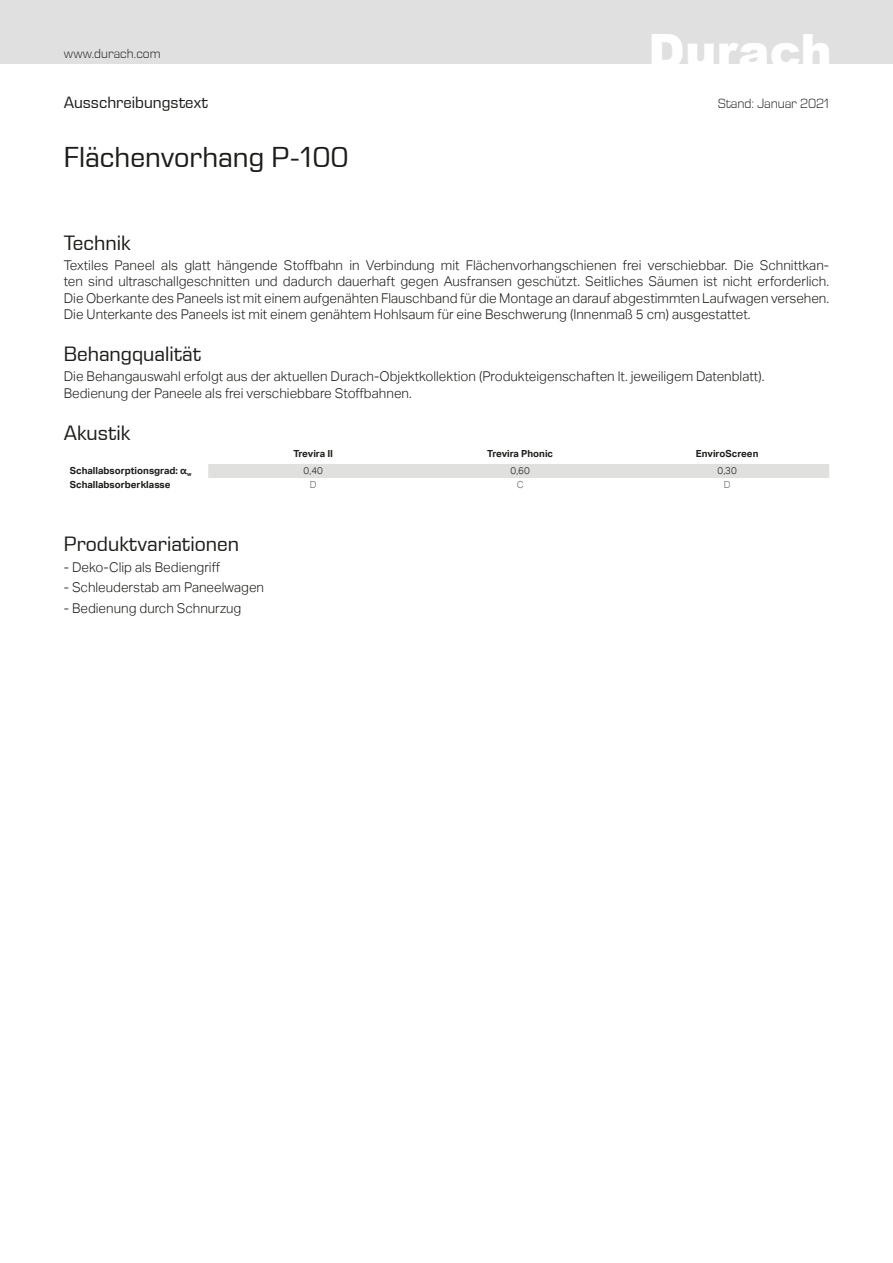
<style>
.page{position:relative;width:893px;height:1263px;background:#fff}
.page>*{position:absolute;margin:0;border:0;box-sizing:border-box;transform-origin:0 0}
.t1{font:900 47.25px "Arial";color:#fff}
.t2{font:29.25px "Eurostile Next W1 G";color:#1d1d1b}
.t3{font:21px "Eurostile Next W1 G";color:#1d1d1b}
.t4{font:16.5px "Eurostile Next W1 G";color:#1d1d1b}
.t5{font:300 13.5px/16.2px "Aktiv Grotesk";color:#1d1d1b;text-align:justify}
.t6{font:300 13.5px "Eurostile Next W1 G";letter-spacing:-.005em;color:#1d1d1b}
.t7{font:300 13.2px "Eurostile Next W1 G";letter-spacing:.005em;color:#1d1d1b}
.t8{font:700 9.75px "Aktiv Grotesk";color:#1d1d1b}
.t9{font:300 9.75px "Aktiv Grotesk";color:#1d1d1b}
.t10{font:700 9.75px "Aktiv Grotesk";letter-spacing:-.025em;color:#1d1d1b}
.t11{font:300 9.75px "Aktiv Grotesk";color:#646363}
</style>
<div class="page">
<div style="left:0;top:0;width:893px;height:64px;background:#e1e0e1"></div>
<div style="left:208px;top:464px;width:621px;height:14px;background:#e0e0df"></div>
<p class="t7" style="left:64px;top:46px;width:98px">www.durach.com</p>
<p class="t4" style="left:64px;top:92px;width:146px">Ausschreibungstext</p>
<h2 class="t2" style="left:64px;top:139px;width:287px">Flächenvorhang P-100</h2>
<h1 class="t1" style="left:648px;top:16px;width:185px">Durach</h1>
<p class="t6" style="left:718px;top:95px;width:113px">Stand: Januar 2021</p>
<h3 class="t3" style="left:64px;top:230px;width:69px">Technik</h3>
<p class="t5" style="left:64px;top:257px;width:767px">Textiles Paneel als glatt hängende Stoffbahn in Verbindung mit Flächenvorhangschienen frei verschiebbar. Die Schnittkan&shy;ten sind ultraschallgeschnitten und dadurch dauerhaft gegen Ausfransen geschützt. Seitliches Säumen ist nicht erforderlich.<br>Die Oberkante des Paneels ist mit einem aufgenähten Flauschband für die Montage an darauf abgestimmten Laufwagen versehen.<br>Die Unterkante des Paneels ist mit einem genähtem Hohlsaum für eine Beschwerung (Innenmaß 5 cm) ausgestattet.</p>
<h3 class="t3" style="left:64px;top:341px;width:139px">Behangqualität</h3>
<p class="t5" style="left:64px;top:369px;width:702px">Die Behangauswahl erfolgt aus der aktuellen Durach-Objektkollektion (Produkteigenschaften lt. jeweiligem Datenblatt).<br>Bedienung der Paneele als frei verschiebbare Stoffbahnen.</p>
<h3 class="t3" style="left:64px;top:420px;width:68px">Akustik</h3>
<p class="t10" style="left:293px;top:448px;width:41px">Trevira II</p>
<p class="t8" style="left:487px;top:448px;width:67px">Trevira Phonic</p>
<p class="t8" style="left:696px;top:448px;width:64px">EnviroScreen</p>
<p class="t8" style="left:70px;top:465px;width:123px">Schallabsorptionsgrad: α<sub>w</sub></p>
<p class="t9" style="left:304px;top:465px;width:21px">0,40</p>
<p class="t9" style="left:511px;top:465px;width:21px">0,60</p>
<p class="t9" style="left:718px;top:465px;width:21px">0,30</p>
<p class="t8" style="left:70px;top:479px;width:102px">Schallabsorberklasse</p>
<p class="t11" style="left:310px;top:479px;width:8px">D</p>
<p class="t11" style="left:517px;top:479px;width:8px">C</p>
<p class="t11" style="left:724px;top:479px;width:8px">D</p>
<h3 class="t3" style="left:64px;top:531px;width:177px">Produktvariationen</h3>
<p class="t5" style="left:64px;top:559px;width:158px">- Deko-Clip als Bediengriff</p>
<p class="t5" style="left:64px;top:579px;width:202px">- Schleuderstab am Paneelwagen</p>
<p class="t5" style="left:64px;top:600px;width:179px">- Bedienung durch Schnurzug</p>
</div>
